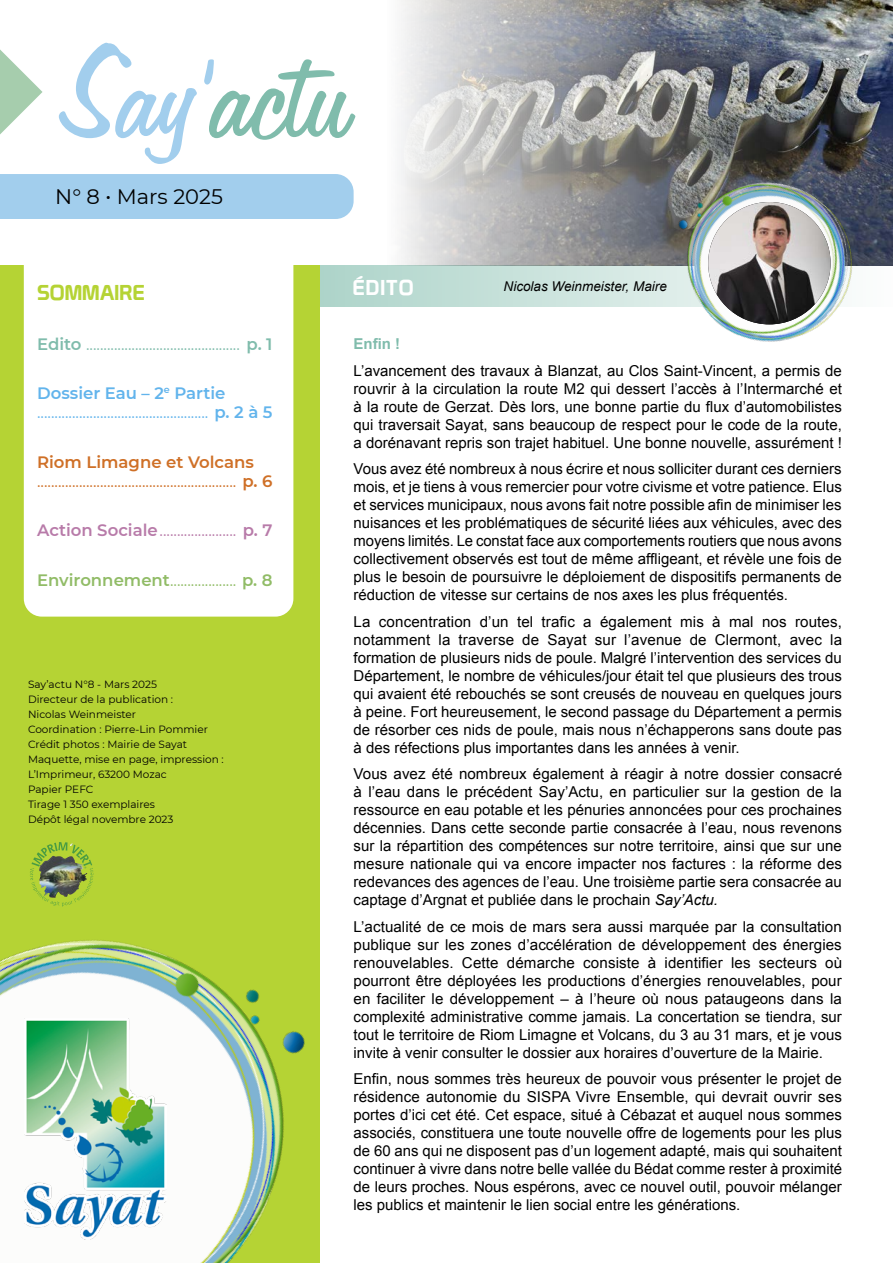
<style>
.page{position:relative;width:893px;height:1263px;background:#fff}
.page>*{position:absolute;margin:0;border:0;box-sizing:border-box;transform-origin:0 0}
.t1{font:21px "Montserrat";color:#000}
.t2{font:21px "Prototype";color:#b5d334}
.Sections{font:21px "Prototype";letter-spacing:.05em;color:#fff}
.t3{font:16.5px/19.5px "Montserrat";color:#cf7027}
.t4{font:16.5px/19.5px "Montserrat";color:#62b4ec}
.t5{font:16.5px "Montserrat";color:#80bcac}
.t6{font:16.5px "Montserrat";color:#b87ba9}
.t7{font:16.5px "Montserrat";color:#91bc67}
.Txt_Courant{font:15px/18px "Arial";color:#000;text-align:justify}
.Txt_Courant-2{font:700 15px "Arial";color:#80bcac}
.Auteur_article{font:italic 13.5px "Arial";color:#000}
.t8{font:10.5px/15px "Montserrat";color:#000}
.s1{font-size:19.5px}
.s2{font-weight:600}
.s3{font-style:italic}
</style>
<div class="page">
<svg style="left:320px;top:266px;width:312px;height:41px;background:#c2ded7"></svg>
<img style="left:386px;top:0;width:507px;height:266px">
<div style="left:0;top:174px;width:354px;height:45px;background:#a2ceed"></div>
<svg style="left:59px;top:43px;width:138px;height:121px"></svg>
<svg style="left:0;top:49px;width:43px;height:85px"></svg>
<div style="left:0;top:266px;width:320px;height:997px;background:#b5d334"></div>
<div style="left:24px;top:266px;width:269px;height:351px;background:#fff"></div>
<img style="left:0;top:873px;width:305px;height:390px">
<img style="left:25px;top:1019px;width:141px;height:220px">
<img style="left:30px;top:842px;width:63px;height:65px">
<img style="left:632px;top:129px;width:260px;height:213px">
<img style="left:708px;top:202px;width:122px;height:122px;border-radius:61px">
<svg style="left:204px;top:59px;width:151px;height:81px"></svg>
<div style="left:37px;top:280px;width:243px;height:306px;background:#fff"></div>
<p class="t1" style="left:55px;top:182px;width:169px">N° 8 <span class="s1">•</span> Mars 2025</p>
<p class="t2" style="left:37px;top:280px;width:109px">SOMMAIRE</p>
<p class="t5" style="left:37px;top:332px;width:237px"><span class="s2">Edito</span> ............................................ <span class="s2">p. 1</span></p>
<p class="t4" style="left:37px;top:383px;width:237px"><span class="s2">Dossier Eau – 2</span><sup>e</sup> <span class="s2">Partie </span>................................................. <span class="s2">p. 2 à 5</span></p>
<p class="t3" style="left:37px;top:451px;width:237px"><span class="s2">Riom Limagne et Volcans </span>......................................................... <span class="s2">p. 6</span></p>
<p class="t6" style="left:37px;top:519px;width:237px"><span class="s2">Action Sociale</span>...................... <span class="s2">p. 7</span></p>
<p class="t7" style="left:37px;top:568px;width:237px"><span class="s2">Environnement</span>................... <span class="s2">p. 8</span></p>
<p class="t8" style="left:28px;top:677px;width:131px">Say’actu N°8 - Mars 2025</p>
<p class="t8" style="left:28px;top:692px;width:147px">Directeur de la publication :<br>Nicolas Weinmeister</p>
<p class="t8" style="left:28px;top:722px;width:181px">Coordination : Pierre-Lin Pommier</p>
<p class="t8" style="left:28px;top:737px;width:161px">Crédit photos : Mairie de Sayat</p>
<p class="t8" style="left:28px;top:752px;width:197px">Maquette, mise en page, impression :<br>L’Imprimeur, 63200 Mozac</p>
<p class="t8" style="left:28px;top:782px;width:67px">Papier PEFC</p>
<p class="t8" style="left:28px;top:797px;width:128px">Tirage 1 350 exemplaires</p>
<p class="t8" style="left:28px;top:812px;width:147px">Dépôt légal novembre 2023</p>
<p class="Sections" style="left:353px;top:275px;width:62px">ÉDITO</p>
<p class="Auteur_article" style="left:504px;top:277px;width:165px">Nicolas Weinmeister, Maire</p>
<p class="Txt_Courant-2" style="left:354px;top:334px;width:48px">Enfin !</p>
<p class="Txt_Courant" style="left:354px;top:362px;width:490px">L’avancement des travaux à Blanzat, au Clos Saint-Vincent, a permis de rouvrir à la circulation la route M2 qui dessert l’accès à l’Intermarché et à la route de Gerzat. Dès lors, une bonne partie du flux d’automobilistes qui traversait Sayat, sans beaucoup de respect pour le code de la route, a dorénavant repris son trajet habituel. Une bonne nouvelle, assurément !</p>
<p class="Txt_Courant" style="left:354px;top:460px;width:490px">Vous avez été nombreux à nous écrire et nous solliciter durant ces derniers mois, et je tiens à vous remercier pour votre civisme et votre patience. Elus et services municipaux, nous avons fait notre possible afin de minimiser les nuisances et les problématiques de sécurité liées aux véhicules, avec des moyens limités. Le constat face aux comportements routiers que nous avons collectivement observés est tout de même affligeant, et révèle une fois de plus le besoin de poursuivre le déploiement de dispositifs permanents de réduction de vitesse sur certains de nos axes les plus fréquentés.</p>
<p class="Txt_Courant" style="left:354px;top:613px;width:490px">La concentration d’un tel trafic a également mis à mal nos routes, notamment la traverse de Sayat sur l’avenue de Clermont, avec la formation de plusieurs nids de poule. Malgré l’intervention des services du Département, le nombre de véhicules/jour était tel que plusieurs des trous qui avaient été rebouchés se sont creusés de nouveau en quelques jours à peine. Fort heureusement, le second passage du Département a permis de résorber ces nids de poule, mais nous n’échapperons sans doute pas à des réfections plus importantes dans les années à venir.</p>
<p class="Txt_Courant" style="left:354px;top:765px;width:490px">Vous avez été nombreux également à réagir à notre dossier consacré à l’eau dans le précédent Say’Actu, en particulier sur la gestion de la ressource en eau potable et les pénuries annoncées pour ces prochaines décennies. Dans cette seconde partie consacrée à l’eau, nous revenons sur la répartition des compétences sur notre territoire, ainsi que sur une mesure nationale qui va encore impacter nos factures : la réforme des redevances des agences de l’eau. Une troisième partie sera consacrée au captage d’Argnat et publiée dans le prochain <span class="s3">Say’Actu.</span></p>
<p class="Txt_Courant" style="left:354px;top:918px;width:490px">L’actualité de ce mois de mars sera aussi marquée par la consultation publique sur les zones d’accélération de développement des énergies renouvelables. Cette démarche consiste à identifier les secteurs où pourront être déployées les productions d’énergies renouvelables, pour en faciliter le développement – à l’heure où nous pataugeons dans la complexité administrative comme jamais. La concertation se tiendra, sur tout le territoire de Riom Limagne et Volcans, du 3 au 31 mars, et je vous invite à venir consulter le dossier aux horaires d’ouverture de la Mairie.</p>
<p class="Txt_Courant" style="left:354px;top:1070px;width:490px">Enfin, nous sommes très heureux de pouvoir vous présenter le projet de résidence autonomie du SISPA Vivre Ensemble, qui devrait ouvrir ses portes d’ici cet été. Cet espace, situé à Cébazat et auquel nous sommes associés, constituera une toute nouvelle offre de logements pour les plus de 60 ans qui ne disposent pas d’un logement adapté, mais qui souhaitent continuer à vivre dans notre belle vallée du Bédat comme rester à proximité de leurs proches. Nous espérons, avec ce nouvel outil, pouvoir mélanger les publics et maintenir le lien social entre les générations.</p>
</div>
